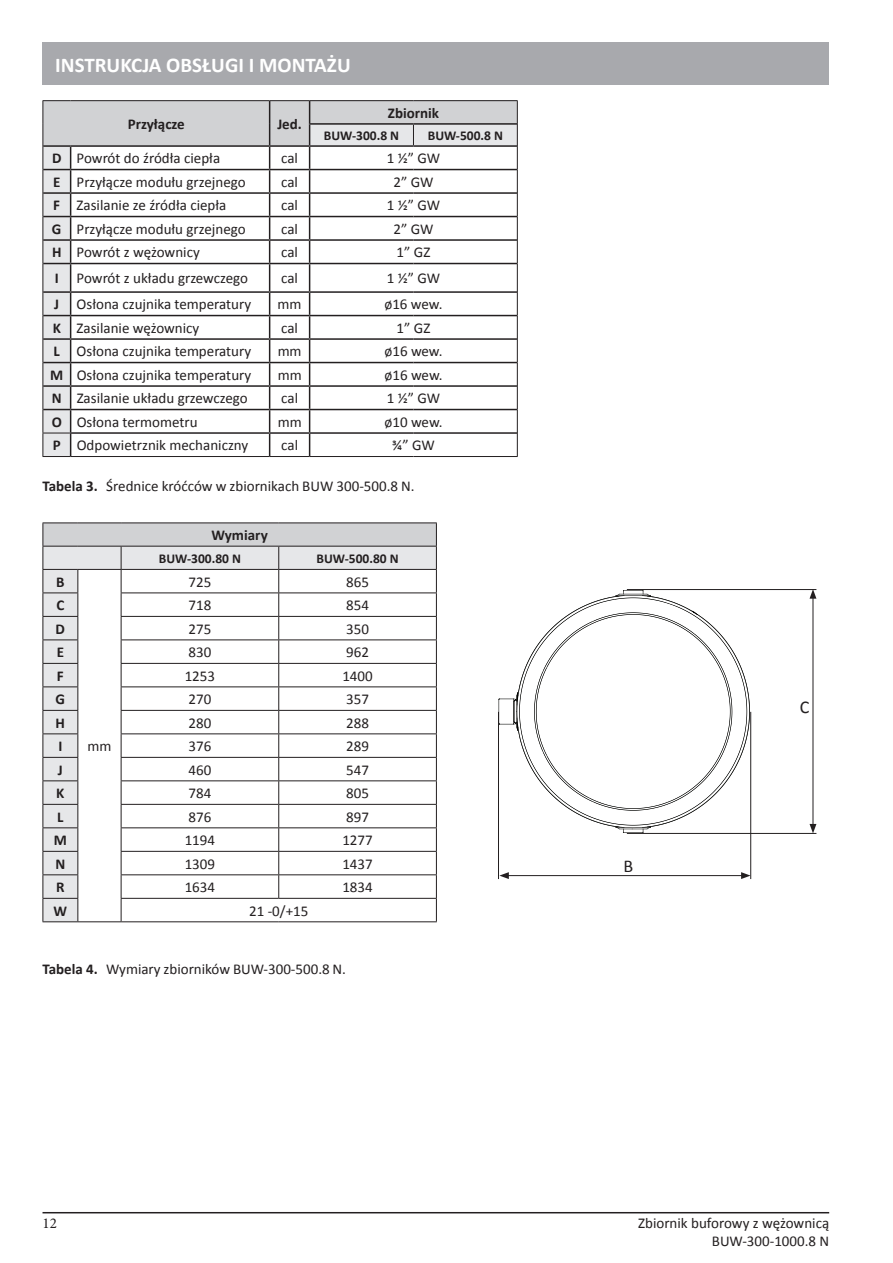
<style>
.page{position:relative;width:893px;height:1263px;background:#fff}
.page>*{position:absolute;margin:0;border:0;box-sizing:border-box;transform-origin:0 0}
.t1{font:700 21px "Calibri";color:#fff}
.t2{font:18px "Calibri";color:#231f20}
.t3{font:15px/18px "Calibri";color:#231f20;text-align:right}
.t4{font:700 15px "Calibri";color:#231f20}
.t5{font:15px "Minion Pro";color:#231f20}
.t6{font:700 13.5px "Calibri";color:#231f20}
.s1{font-weight:700}
</style>
<div class="page">
<div style="left:43px;top:43px;width:786px;height:42px;background:#a8a9ad"></div>
<hr style="left:43px;top:1212px;width:786px;height:1px;background:#231f20">
<svg style="left:43px;top:100px;width:475px;height:357px"></svg>
<hr style="left:71px;top:456px;width:199px;height:1px;background:#231f20">
<hr style="left:270px;top:456px;width:40px;height:1px;background:#231f20">
<hr style="left:310px;top:456px;width:103px;height:1px;background:#231f20">
<hr style="left:413px;top:456px;width:105px;height:1px;background:#231f20">
<svg style="left:498px;top:590px;width:252px;height:243px"></svg>
<hr style="left:627px;top:589px;width:189px;height:1px;background:#231f20">
<hr style="left:627px;top:833px;width:189px;height:1px;background:#231f20">
<hr style="left:813px;top:596px;width:1px;height:230px;background:#231f20">
<svg style="left:809px;top:590px;width:7px;height:9px"></svg>
<svg style="left:809px;top:824px;width:7px;height:9px"></svg>
<hr style="left:498px;top:712px;width:1px;height:167px;background:#231f20">
<hr style="left:750px;top:712px;width:1px;height:167px;background:#231f20">
<hr style="left:506px;top:875px;width:237px;height:1px;background:#231f20">
<svg style="left:499px;top:872px;width:10px;height:7px"></svg>
<svg style="left:741px;top:872px;width:10px;height:7px"></svg>
<hr style="left:43px;top:522px;width:35px;height:1px;background:#231f20">
<hr style="left:78px;top:522px;width:43px;height:1px;background:#231f20">
<hr style="left:121px;top:522px;width:158px;height:1px;background:#231f20">
<hr style="left:279px;top:522px;width:158px;height:1px;background:#231f20">
<svg style="left:43px;top:523px;width:394px;height:398px"></svg>
<hr style="left:43px;top:921px;width:35px;height:1px;background:#231f20">
<hr style="left:78px;top:921px;width:43px;height:1px;background:#231f20">
<hr style="left:121px;top:921px;width:158px;height:1px;background:#231f20">
<hr style="left:279px;top:921px;width:158px;height:1px;background:#231f20">
<h1 class="t1" style="left:55px;top:51px;width:297px">INSTRUKCJA OBSŁUGI I MONTAŻU</h1>
<p class="t4" style="left:128px;top:114px;width:59px">Przyłącze</p>
<p class="t4" style="left:277px;top:114px;width:26px">Jed.</p>
<p class="t4" style="left:388px;top:103px;width:53px">Zbiornik</p>
<p class="t6" style="left:324px;top:127px;width:77px">BUW-300.8 N</p>
<p class="t6" style="left:428px;top:127px;width:77px">BUW-500.8 N</p>
<p class="t3" style="left:52px;top:149px;width:170px"><span class="s1">D</span> Powrót do źródła ciepła</p>
<p class="t3" style="left:281px;top:149px;width:18px">cal</p>
<p class="t3" style="left:387px;top:149px;width:55px">1 ½” GW</p>
<p class="t3" style="left:53px;top:173px;width:194px"><span class="s1">E</span> Przyłącze modułu grzejnego</p>
<p class="t3" style="left:281px;top:173px;width:18px">cal</p>
<p class="t3" style="left:393px;top:173px;width:42px">2” GW</p>
<p class="t3" style="left:53px;top:196px;width:175px"><span class="s1">F</span> Zasilanie ze źródła ciepła</p>
<p class="t3" style="left:281px;top:196px;width:18px">cal</p>
<p class="t3" style="left:387px;top:196px;width:55px">1 ½” GW</p>
<p class="t3" style="left:52px;top:220px;width:195px"><span class="s1">G</span> Przyłącze modułu grzejnego</p>
<p class="t3" style="left:281px;top:220px;width:18px">cal</p>
<p class="t3" style="left:393px;top:220px;width:42px">2” GW</p>
<p class="t3" style="left:52px;top:243px;width:149px"><span class="s1">H</span> Powrót z wężownicy</p>
<p class="t3" style="left:281px;top:243px;width:18px">cal</p>
<p class="t3" style="left:397px;top:243px;width:35px">1” GZ</p>
<p class="t3" style="left:55px;top:269px;width:195px"><span class="s1">I</span> Powrót z układu grzewczego</p>
<p class="t3" style="left:281px;top:269px;width:18px">cal</p>
<p class="t3" style="left:387px;top:269px;width:55px">1 ½” GW</p>
<p class="t3" style="left:54px;top:295px;width:198px"><span class="s1">J</span> Osłona czujnika temperatury</p>
<p class="t3" style="left:278px;top:295px;width:25px">mm</p>
<p class="t3" style="left:384px;top:295px;width:60px">ø16 wew.</p>
<p class="t3" style="left:53px;top:319px;width:148px"><span class="s1">K</span> Zasilanie wężownicy</p>
<p class="t3" style="left:281px;top:319px;width:18px">cal</p>
<p class="t3" style="left:397px;top:319px;width:35px">1” GZ</p>
<p class="t3" style="left:54px;top:342px;width:199px"><span class="s1">L</span> Osłona czujnika temperatury</p>
<p class="t3" style="left:278px;top:342px;width:25px">mm</p>
<p class="t3" style="left:384px;top:342px;width:60px">ø16 wew.</p>
<p class="t3" style="left:50px;top:366px;width:203px"><span class="s1">M</span> Osłona czujnika temperatury</p>
<p class="t3" style="left:278px;top:366px;width:25px">mm</p>
<p class="t3" style="left:384px;top:366px;width:60px">ø16 wew.</p>
<p class="t3" style="left:52px;top:389px;width:197px"><span class="s1">N</span> Zasilanie układu grzewczego</p>
<p class="t3" style="left:281px;top:389px;width:18px">cal</p>
<p class="t3" style="left:387px;top:389px;width:55px">1 ½” GW</p>
<p class="t3" style="left:52px;top:413px;width:147px"><span class="s1">O</span> Osłona termometru</p>
<p class="t3" style="left:278px;top:413px;width:25px">mm</p>
<p class="t3" style="left:384px;top:413px;width:60px">ø10 wew.</p>
<p class="t3" style="left:53px;top:436px;width:197px"><span class="s1">P</span> Odpowietrznik mechaniczny</p>
<p class="t3" style="left:281px;top:436px;width:18px">cal</p>
<p class="t3" style="left:392px;top:436px;width:44px">¾” GW</p>
<p class="t3" style="left:43px;top:477px;width:374px"><span class="s1">Tabela 3.</span> Średnice króćców w zbiornikach BUW 300-500.8 N.</p>
<p class="t4" style="left:56px;top:572px;width:10px">B</p>
<p class="t4" style="left:212px;top:526px;width:58px">Wymiary</p>
<p class="t6" style="left:159px;top:550px;width:84px">BUW-300.80 N</p>
<p class="t6" style="left:317px;top:550px;width:84px">BUW-500.80 N</p>
<p class="t3" style="left:189px;top:573px;width:24px">725</p>
<p class="t3" style="left:346px;top:573px;width:24px">865</p>
<p class="t4" style="left:56px;top:596px;width:9px">C</p>
<p class="t3" style="left:189px;top:596px;width:24px">718</p>
<p class="t3" style="left:346px;top:596px;width:24px">854</p>
<p class="t4" style="left:56px;top:619px;width:11px">D</p>
<p class="t3" style="left:189px;top:620px;width:24px">275</p>
<p class="t3" style="left:346px;top:620px;width:24px">350</p>
<p class="t4" style="left:57px;top:643px;width:9px">E</p>
<p class="t3" style="left:189px;top:643px;width:24px">830</p>
<p class="t3" style="left:346px;top:643px;width:24px">962</p>
<p class="t4" style="left:57px;top:666px;width:8px">F</p>
<p class="t3" style="left:185px;top:667px;width:32px">1253</p>
<p class="t3" style="left:342px;top:667px;width:32px">1400</p>
<p class="t4" style="left:56px;top:690px;width:11px">G</p>
<p class="t3" style="left:189px;top:690px;width:24px">270</p>
<p class="t3" style="left:346px;top:690px;width:24px">357</p>
<p class="t4" style="left:56px;top:713px;width:11px">H</p>
<p class="t3" style="left:189px;top:714px;width:24px">280</p>
<p class="t3" style="left:346px;top:714px;width:24px">288</p>
<p class="t4" style="left:58px;top:737px;width:6px">I</p>
<p class="t3" style="left:189px;top:737px;width:24px">376</p>
<p class="t3" style="left:346px;top:737px;width:24px">289</p>
<p class="t4" style="left:58px;top:760px;width:6px">J</p>
<p class="t3" style="left:189px;top:761px;width:24px">460</p>
<p class="t3" style="left:346px;top:761px;width:24px">547</p>
<p class="t4" style="left:56px;top:784px;width:10px">K</p>
<p class="t3" style="left:188px;top:784px;width:24px">784</p>
<p class="t3" style="left:346px;top:784px;width:24px">805</p>
<p class="t4" style="left:57px;top:807px;width:8px">L</p>
<p class="t3" style="left:188px;top:808px;width:24px">876</p>
<p class="t3" style="left:346px;top:808px;width:24px">897</p>
<p class="t4" style="left:54px;top:831px;width:15px">M</p>
<p class="t3" style="left:185px;top:831px;width:32px">1194</p>
<p class="t3" style="left:342px;top:831px;width:32px">1277</p>
<p class="t4" style="left:55px;top:854px;width:11px">N</p>
<p class="t3" style="left:185px;top:855px;width:32px">1309</p>
<p class="t3" style="left:342px;top:855px;width:32px">1437</p>
<p class="t4" style="left:56px;top:878px;width:10px">R</p>
<p class="t3" style="left:185px;top:878px;width:32px">1634</p>
<p class="t3" style="left:342px;top:878px;width:32px">1834</p>
<p class="t4" style="left:54px;top:901px;width:15px">W</p>
<p class="t3" style="left:249px;top:902px;width:61px">21 -0/+15</p>
<p class="t3" style="left:87px;top:737px;width:25px">mm</p>
<p class="t3" style="left:42px;top:960px;width:305px"><span class="s1">Tabela 4.</span> Wymiary zbiorników BUW-300-500.8 N.</p>
<p class="t2" style="left:624px;top:855px;width:11px">B</p>
<p class="t2" style="left:800px;top:696px;width:11px">C</p>
<p class="t5" style="left:43px;top:1213px;width:16px">12</p>
<p class="t3" style="left:638px;top:1214px;width:193px">Zbiornik buforowy z wężownicą<br>BUW-300-1000.8 N</p>
</div>
